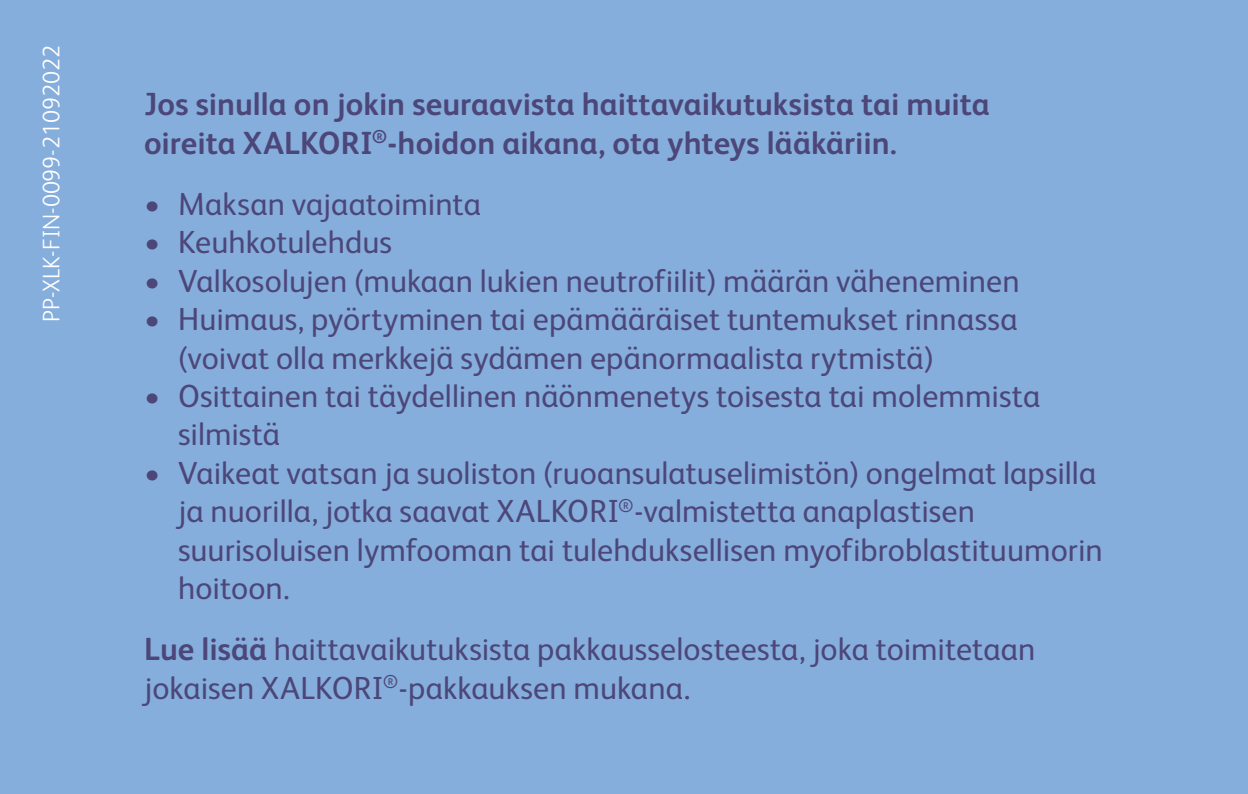
<style>
.page{position:relative;width:1248px;height:794px;background:#fff}
.page>*{position:absolute;margin:0;border:0;box-sizing:border-box;transform-origin:0 0}
.TXT_Bullet{font:32px/38.4px "FS Albert";color:#4c4679}
.TXT_Bullet-2{font:700 32px/38.4px "FS Albert";color:#4c4679}
.t1{font:300 24px "FS Albert";color:#fff}
.s1{font-weight:700}
</style>
<div class="page">
<div style="left:0;top:0;width:1247px;height:794px;background:#85aedc"></div>
<p class="t1" style="left:37px;top:322px;width:278px;rotate:-90deg">PP-XLK-FIN-0099-21092022</p>
<p class="TXT_Bullet-2" style="left:144px;top:85px;width:847px">Jos sinulla on jokin seuraavista haittavaikutuksista tai muita oireita XALKORI<sup>®</sup>-hoidon aikana, ota yhteys lääkäriin.</p>
<p class="TXT_Bullet" style="left:144px;top:184px;width:338px">• Maksan vajaatoiminta</p>
<p class="TXT_Bullet" style="left:144px;top:223px;width:249px">• Keuhkotulehdus</p>
<p class="TXT_Bullet" style="left:144px;top:261px;width:877px">• Valkosolujen (mukaan lukien neutrofiilit) määrän väheneminen</p>
<p class="TXT_Bullet" style="left:178px;top:300px;width:840px;text-indent:-34px">• Huimaus, pyörtyminen tai epämääräiset tuntemukset rinnassa (voivat olla merkkejä sydämen epänormaalista rytmistä)</p>
<p class="TXT_Bullet" style="left:178px;top:376px;width:863px;text-indent:-34px">• Osittainen tai täydellinen näönmenetys toisesta tai molemmista silmistä</p>
<p class="TXT_Bullet" style="left:178px;top:453px;width:926px;text-indent:-34px">• Vaikeat vatsan ja suoliston (ruoansulatuselimistön) ongelmat lapsilla ja nuorilla, jotka saavat XALKORI<sup>®</sup>-valmistetta anaplastisen suurisoluisen lymfooman tai tulehduksellisen myofibroblastituumorin hoitoon.</p>
<p class="TXT_Bullet" style="left:144px;top:630px;width:892px"><span class="s1">Lue lisää</span> haittavaikutuksista pakkausselosteesta, joka toimitetaan jokaisen XALKORI<sup>®</sup>-pakkauksen mukana.</p>
</div>
